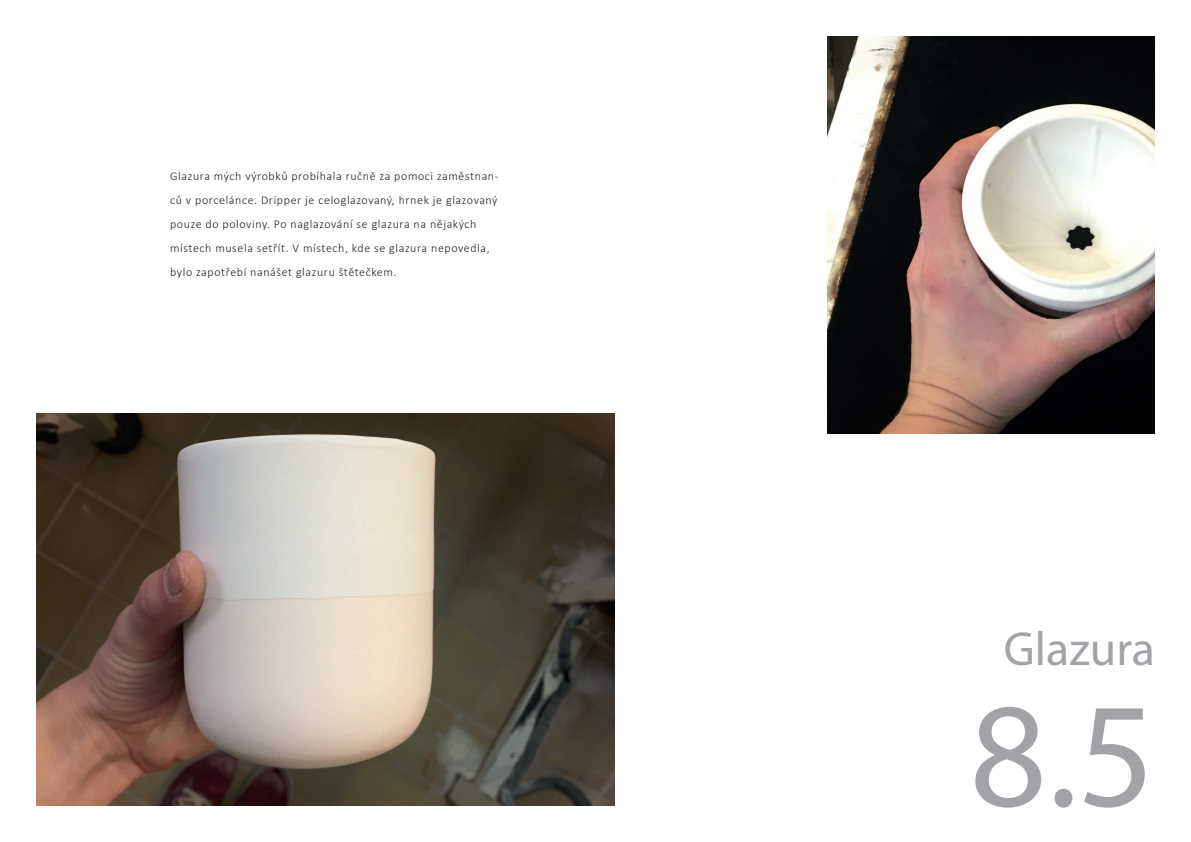
<style>
.page{position:relative;width:1191px;height:842px;background:#fff}
.page>*{position:absolute;margin:0;border:0;box-sizing:border-box;transform-origin:0 0}
.t1{font:150px "Myriad Pro";color:#a1a3a6}
.t2{font:48px "Myriad Pro";color:#a1a3a6}
.t3{font:300 12px/24px "Calibri";letter-spacing:.05em;color:#231f20}
</style>
<div class="page">
<img style="left:828px;top:36px;width:327px;height:398px">
<img style="left:36px;top:413px;width:578px;height:393px">
<p class="t3" style="left:170px;top:164px;width:330px">Glazura mých výrobků probíhala ručně za pomoci zaměstnan&shy;ců v porcelánce. Dripper je celoglazovaný, hrnek je glazovaný pouze do poloviny. Po naglazování se glazura na nějakých místech musela setřít. V místech, kde se glazura nepovedla, bylo zapotřebí nanášet glazuru štětečkem.</p>
<h2 class="t2" style="left:1003px;top:619px;width:153px">Glazura</h2>
<h1 class="t1" style="left:969px;top:663px;width:186px">8.5</h1>
</div>
